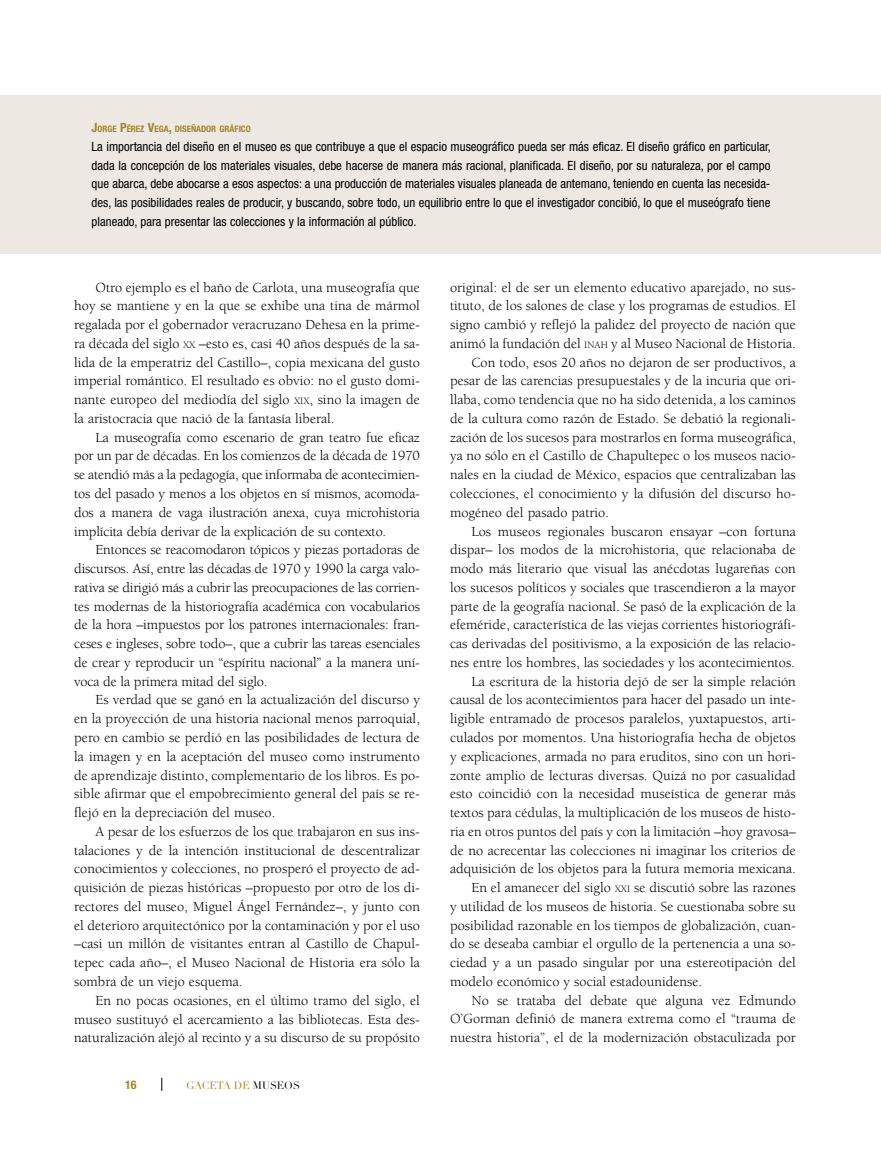
<style>
.page{position:relative;width:881px;height:1149px;background:#fff}
.page>*{position:absolute;margin:0;border:0;box-sizing:border-box;transform-origin:0 0}
.t1{font:14.25px/18.8px "Berkeley";color:#000;text-align:justify}
.t2{font:condensed 12.75px/18.8px "Helvetica Neue";color:#000;text-align:justify}
.t3{font:700 condensed 12px "Helvetica Neue";color:#a38528}
.t4{font:10.5px "Didot LH";letter-spacing:-.005em;color:#a38528}
.t5{font:700 condensed 8.85px "Helvetica Neue";color:#a38528}
.s1{font-size:12.75px}
.s2{font-size:10.05px}
.s3{color:#000}
</style>
<div class="page">
<svg style="left:161px;top:1077px;width:1px;height:13px"></svg>
<div style="left:0;top:95px;width:880px;height:159px;background:#ede9e2"></div>
<p class="t5" style="left:92px;top:123px;width:160px"><span class="s1">J</span>ORGE <span class="s1">P</span>ÉREZ <span class="s1">V</span>EGA<span class="s1">,</span> DISEÑADOR GRÁFICO</p>
<p class="t2" style="left:92px;top:137px;width:680px">La importancia del diseño en el museo es que contribuye a que el espacio museográfico pueda ser más eficaz. El diseño gráfico en particular, dada la concepción de los materiales visuales, debe hacerse de manera más racional, planificada. El diseño, por su naturaleza, por el campo que abarca, debe abocarse a esos aspectos: a una producción de materiales visuales planeada de antemano, teniendo en cuenta las necesida&shy;des, las posibilidades reales de producir, y buscando, sobre todo, un equilibrio entre lo que el investigador concibió, lo que el museógrafo tiene planeado, para presentar las colecciones y la información al público.</p>
<p class="t1" style="left:74px;top:278px;width:347px;text-indent:21px">Otro ejemplo es el baño de Carlota, una museografía que hoy se mantiene y en la que se exhibe una tina de mármol regalada por el gobernador veracruzano Dehesa en la prime&shy;ra década del siglo <span class="s2">XX</span> –esto es, casi 40 años después de la sa&shy;lida de la emperatriz del Castillo–, copia mexicana del gusto imperial romántico. El resultado es obvio: no el gusto domi&shy;nante europeo del mediodía del siglo <span class="s2">XIX</span>, sino la imagen de la aristocracia que nació de la fantasía liberal.</p>
<p class="t1" style="left:74px;top:428px;width:347px;text-indent:21px">La museografía como escenario de gran teatro fue eficaz por un par de décadas. En los comienzos de la década de 1970 se atendió más a la pedagogía, que informaba de acontecimien&shy;tos del pasado y menos a los objetos en sí mismos, acomoda&shy;dos a manera de vaga ilustración anexa, cuya microhistoria implícita debía derivar de la explicación de su contexto.</p>
<p class="t1" style="left:74px;top:540px;width:347px;text-indent:21px">Entonces se reacomodaron tópicos y piezas portadoras de discursos. Así, entre las décadas de 1970 y 1990 la carga valo&shy;rativa se dirigió más a cubrir las preocupaciones de las corrien&shy;tes modernas de la historiografía académica con vocabularios de la hora –impuestos por los patrones internacionales: fran&shy;ceses e ingleses, sobre todo–, que a cubrir las tareas esenciales de crear y reproducir un “espíritu nacional” a la manera uní&shy;voca de la primera mitad del siglo.</p>
<p class="t1" style="left:74px;top:690px;width:347px;text-indent:21px">Es verdad que se ganó en la actualización del discurso y en la proyección de una historia nacional menos parroquial, pero en cambio se perdió en las posibilidades de lectura de la imagen y en la aceptación del museo como instrumento de aprendizaje distinto, complementario de los libros. Es po&shy;sible afirmar que el empobrecimiento general del país se re&shy;flejó en la depreciación del museo.</p>
<p class="t1" style="left:74px;top:822px;width:347px;text-indent:21px">A pesar de los esfuerzos de los que trabajaron en sus ins&shy;talaciones y de la intención institucional de descentralizar conocimientos y colecciones, no prosperó el proyecto de ad&shy;quisición de piezas históricas –propuesto por otro de los di&shy;rectores del museo, Miguel Ángel Fernández–, y junto con el deterioro arquitectónico por la contaminación y por el uso –casi un millón de visitantes entran al Castillo de Chapul&shy;tepec cada año–, el Museo Nacional de Historia era sólo la sombra de un viejo esquema.</p>
<p class="t1" style="left:74px;top:990px;width:347px;text-indent:21px">En no pocas ocasiones, en el último tramo del siglo, el museo sustituyó el acercamiento a las bibliotecas. Esta des&shy;naturalización alejó al recinto y a su discurso de su propósito</p>
<p class="t3" style="left:125px;top:1077px;width:13px">16</p>
<p class="t4" style="left:186px;top:1078px;width:115px">GACETA DE <span class="s3">MUSEOS</span></p>
<p class="t1" style="left:450px;top:278px;width:347px">original: el de ser un elemento educativo aparejado, no sus-</p>
<p class="t1" style="left:450px;top:297px;width:347px">tituto, de los salones de clase y los programas de estudios. El</p>
<p class="t1" style="left:450px;top:315px;width:347px">signo cambió y reflejó la palidez del proyecto de nación que</p>
<p class="t1" style="left:450px;top:334px;width:347px">animó la fundación del <span class="s2">INAH</span> y al Museo Nacional de Historia.</p>
<p class="t1" style="left:471px;top:353px;width:326px">Con todo, esos 20 años no dejaron de ser productivos, a</p>
<p class="t1" style="left:450px;top:372px;width:347px">pesar de las carencias presupuestales y de la incuria que ori-</p>
<p class="t1" style="left:450px;top:390px;width:347px">llaba, como tendencia que no ha sido detenida, a los caminos</p>
<p class="t1" style="left:450px;top:409px;width:347px">de la cultura como razón de Estado. Se debatió la regionali-</p>
<p class="t1" style="left:450px;top:428px;width:347px">zación de los sucesos para mostrarlos en forma museográfica,</p>
<p class="t1" style="left:450px;top:447px;width:347px">ya no sólo en el Castillo de Chapultepec o los museos nacio-</p>
<p class="t1" style="left:450px;top:465px;width:347px">nales en la ciudad de México, espacios que centralizaban las</p>
<p class="t1" style="left:450px;top:484px;width:347px">colecciones, el conocimiento y la difusión del discurso ho-</p>
<p class="t1" style="left:450px;top:503px;width:160px">mogéneo del pasado patrio.</p>
<p class="t1" style="left:471px;top:522px;width:326px">Los museos regionales buscaron ensayar –con fortuna</p>
<p class="t1" style="left:450px;top:540px;width:347px">dispar– los modos de la microhistoria, que relacionaba de</p>
<p class="t1" style="left:450px;top:559px;width:347px">modo más literario que visual las anécdotas lugareñas con</p>
<p class="t1" style="left:450px;top:578px;width:347px">los sucesos políticos y sociales que trascendieron a la mayor</p>
<p class="t1" style="left:450px;top:597px;width:347px">parte de la geografía nacional. Se pasó de la explicación de la</p>
<p class="t1" style="left:450px;top:615px;width:347px">efeméride, característica de las viejas corrientes historiográfi-</p>
<p class="t1" style="left:450px;top:634px;width:347px">cas derivadas del positivismo, a la exposición de las relacio-</p>
<p class="t1" style="left:450px;top:653px;width:346px">nes entre los hombres, las sociedades y los acontecimientos.</p>
<p class="t1" style="left:471px;top:672px;width:326px">La escritura de la historia dejó de ser la simple relación</p>
<p class="t1" style="left:450px;top:690px;width:347px">causal de los acontecimientos para hacer del pasado un inte-</p>
<p class="t1" style="left:450px;top:709px;width:347px">ligible entramado de procesos paralelos, yuxtapuestos, arti-</p>
<p class="t1" style="left:450px;top:728px;width:347px">culados por momentos. Una historiografía hecha de objetos</p>
<p class="t1" style="left:450px;top:747px;width:347px">y explicaciones, armada no para eruditos, sino con un hori-</p>
<p class="t1" style="left:450px;top:765px;width:347px">zonte amplio de lecturas diversas. Quizá no por casualidad</p>
<p class="t1" style="left:450px;top:784px;width:347px">esto coincidió con la necesidad museística de generar más</p>
<p class="t1" style="left:450px;top:803px;width:347px">textos para cédulas, la multiplicación de los museos de histo-</p>
<p class="t1" style="left:450px;top:822px;width:347px">ria en otros puntos del país y con la limitación –hoy gravosa–</p>
<p class="t1" style="left:450px;top:840px;width:347px">de no acrecentar las colecciones ni imaginar los criterios de</p>
<p class="t1" style="left:450px;top:859px;width:347px">adquisición de los objetos para la futura memoria mexicana.</p>
<p class="t1" style="left:471px;top:878px;width:326px">En el amanecer del siglo <span class="s2">XXI</span> se discutió sobre las razones</p>
<p class="t1" style="left:450px;top:897px;width:347px">y utilidad de los museos de historia. Se cuestionaba sobre su</p>
<p class="t1" style="left:450px;top:915px;width:347px">posibilidad razonable en los tiempos de globalización, cuan-</p>
<p class="t1" style="left:450px;top:934px;width:347px">do se deseaba cambiar el orgullo de la pertenencia a una so-</p>
<p class="t1" style="left:450px;top:953px;width:347px">ciedad y a un pasado singular por una estereotipación del</p>
<p class="t1" style="left:450px;top:972px;width:253px">modelo económico y social estadounidense.</p>
<p class="t1" style="left:471px;top:990px;width:326px">No se trataba del debate que alguna vez Edmundo</p>
<p class="t1" style="left:450px;top:1009px;width:347px">O’Gorman definió de manera extrema como el “trauma de</p>
<p class="t1" style="left:450px;top:1028px;width:347px">nuestra historia”, el de la modernización obstaculizada por</p>
</div>
